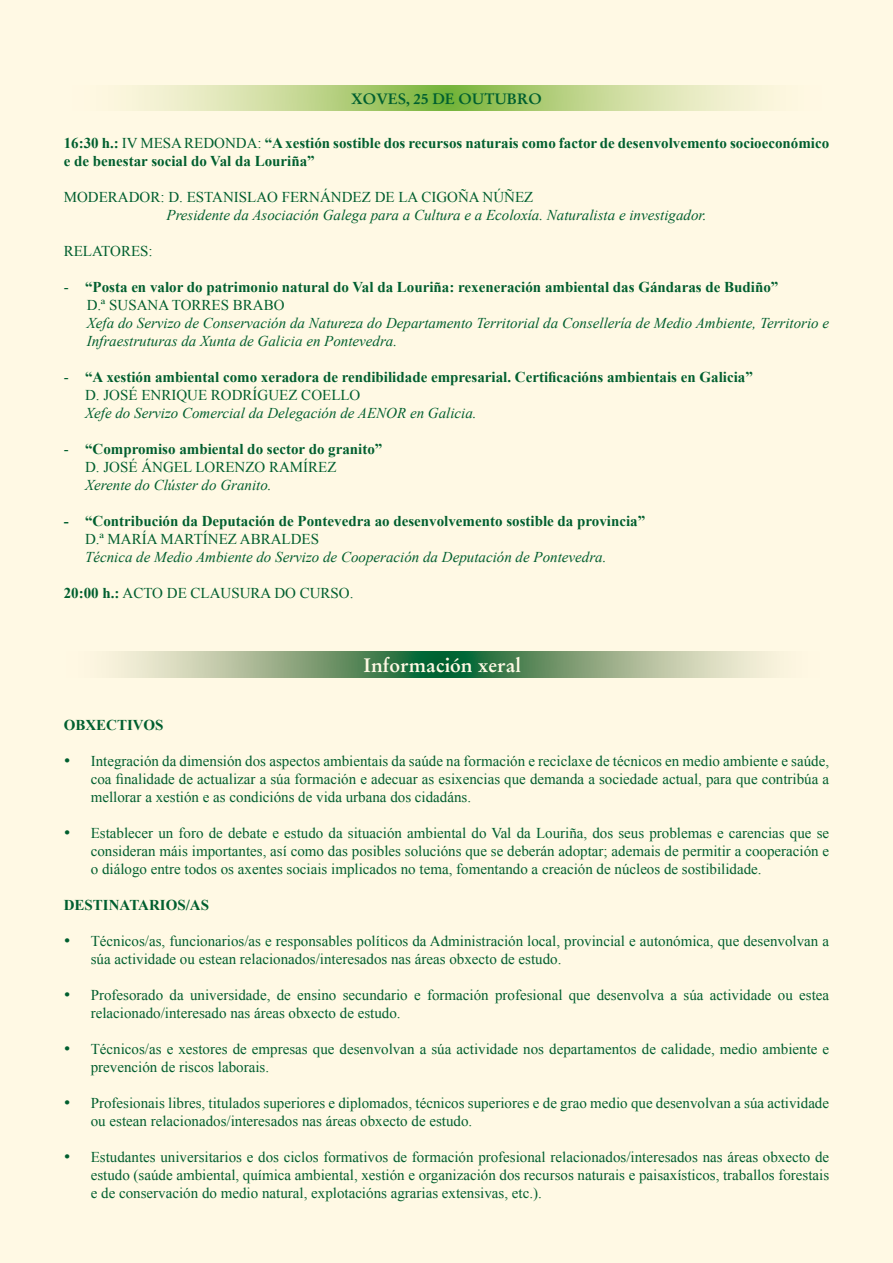
<style>
.page{position:relative;width:893px;height:1263px;background:#fff9e4}
.page>*{position:absolute;margin:0;border:0;box-sizing:border-box;transform-origin:0 0}
.t1{font:700 19.5px "Stempel Garamond";color:#fff9e4}
.t2{font:15px/18px "Times New Roman";color:#005f2f}
.t3{font:700 15px/18px "Times New Roman";color:#005f2f}
.t4{font:italic 15px/18px "Times New Roman";color:#005f2f}
.t5{font:700 15px "Stempel Garamond";color:#005f2f}
.s1{font-weight:400}
.s2{font-weight:700}
</style>
<div class="page">
<svg style="left:132px;top:85px;width:630px;height:26px;background:#c2d793"></svg>
<svg style="left:115px;top:651px;width:656px;height:26px;background:#8caa85"></svg>
<p class="t5" style="left:351px;top:89px;width:192px">XOVES, 25 DE OUTUBRO</p>
<p class="t3" style="left:64px;top:134px;width:767px">16:30 h.: <span class="s1">IV MESA REDONDA:</span> “A xestión sostible dos recursos naturais como factor de desenvolvemento socioeconómico e de benestar social do Val da Louriña”</p>
<p class="t2" style="left:64px;top:188px;width:471px">MODERADOR: D. ESTANISLAO FERNÁNDEZ DE LA CIGOÑA NÚÑEZ</p>
<p class="t4" style="left:167px;top:206px;width:541px">Presidente da Asociación Galega para a Cultura e a Ecoloxía. Naturalista e investigador.</p>
<p class="t2" style="left:64px;top:242px;width:90px">RELATORES:</p>
<p class="t3" style="left:87px;top:278px;width:693px;text-indent:-23px"><span class="s1">-</span> “Posta en valor do patrimonio natural do Val da Louriña: rexeneración ambiental das Gándaras de Budiño”<br><span class="s1">D.ª SUSANA TORRES BRABO</span></p>
<p class="t4" style="left:87px;top:314px;width:744px">Xefa do Servizo de Conservación da Natureza do Departamento Territorial da Consellería de Medio Ambiente, Territorio e<br>Infraestruturas da Xunta de Galicia en Pontevedra.</p>
<p class="t3" style="left:85px;top:368px;width:669px;text-indent:-21px"><span class="s1">-</span> “A xestión ambiental como xeradora de rendibilidade empresarial. Certificacións ambientais en Galicia”<br><span class="s1">D. JOSÉ ENRIQUE RODRÍGUEZ COELLO</span></p>
<p class="t4" style="left:85px;top:404px;width:393px">Xefe do Servizo Comercial da Delegación de AENOR en Galicia.</p>
<p class="t3" style="left:85px;top:440px;width:299px;text-indent:-21px"><span class="s1">-</span> “Compromiso ambiental do sector do granito”<br><span class="s1">D. JOSÉ ÁNGEL LORENZO RAMÍREZ</span></p>
<p class="t4" style="left:85px;top:476px;width:188px">Xerente do Clúster do Granito.</p>
<p class="t3" style="left:64px;top:512px;width:583px">- “Contribución da Deputación de Pontevedra ao desenvolvemento sostible da provincia”</p>
<p class="t2" style="left:85px;top:530px;width:236px">D.ª MARÍA MARTÍNEZ ABRALDES</p>
<p class="t4" style="left:85px;top:548px;width:523px">Técnica de Medio Ambiente do Servizo de Cooperación da Deputación de Pontevedra.</p>
<p class="t2" style="left:64px;top:584px;width:291px"><span class="s2">20:00 h.:</span> ACTO DE CLAUSURA DO CURSO.</p>
<h1 class="t1" style="left:363px;top:653px;width:159px">Información xeral</h1>
<p class="t3" style="left:64px;top:716px;width:101px">OBXECTIVOS</p>
<p class="t2" style="left:91px;top:752px;width:740px;text-align:justify;text-indent:-27px">• Integración da dimensión dos aspectos ambientais da saúde na formación e reciclaxe de técnicos en medio ambiente e saúde, coa finalidade de actualizar a súa formación e adecuar as esixencias que demanda a sociedade actual, para que contribúa a mellorar a xestión e as condicións de vida urbana dos cidadáns.</p>
<p class="t2" style="left:91px;top:824px;width:740px;text-align:justify;text-indent:-27px">• Establecer un foro de debate e estudo da situación ambiental do Val da Louriña, dos seus problemas e carencias que se consideran máis importantes, así como das posibles solucións que se deberán adoptar; ademais de permitir a cooperación e o diálogo entre todos os axentes sociais implicados no tema, fomentando a creación de núcleos de sostibilidade.</p>
<p class="t3" style="left:64px;top:896px;width:147px">DESTINATARIOS/AS</p>
<p class="t2" style="left:91px;top:932px;width:740px;text-indent:-27px">• Técnicos/as, funcionarios/as e responsables políticos da Administración local, provincial e autonómica, que desenvolvan a súa actividade ou estean relacionados/interesados nas áreas obxecto de estudo.</p>
<p class="t2" style="left:91px;top:986px;width:740px;text-indent:-27px">• Profesorado da universidade, de ensino secundario e formación profesional que desenvolva a súa actividade ou estea relacionado/interesado nas áreas obxecto de estudo.</p>
<p class="t2" style="left:91px;top:1040px;width:740px;text-indent:-27px">• Técnicos/as e xestores de empresas que desenvolvan a súa actividade nos departamentos de calidade, medio ambiente e prevención de riscos laborais.</p>
<p class="t2" style="left:91px;top:1094px;width:740px;text-indent:-27px">• Profesionais libres, titulados superiores e diplomados, técnicos superiores e de grao medio que desenvolvan a súa actividade ou estean relacionados/interesados nas áreas obxecto de estudo.</p>
<p class="t2" style="left:91px;top:1148px;width:740px;text-align:justify;text-indent:-27px">• Estudantes universitarios e dos ciclos formativos de formación profesional relacionados/interesados nas áreas obxecto de estudo (saúde ambiental, química ambiental, xestión e organización dos recursos naturais e paisaxísticos, traballos forestais e de conservación do medio natural, explotacións agrarias extensivas, etc.).</p>
</div>
